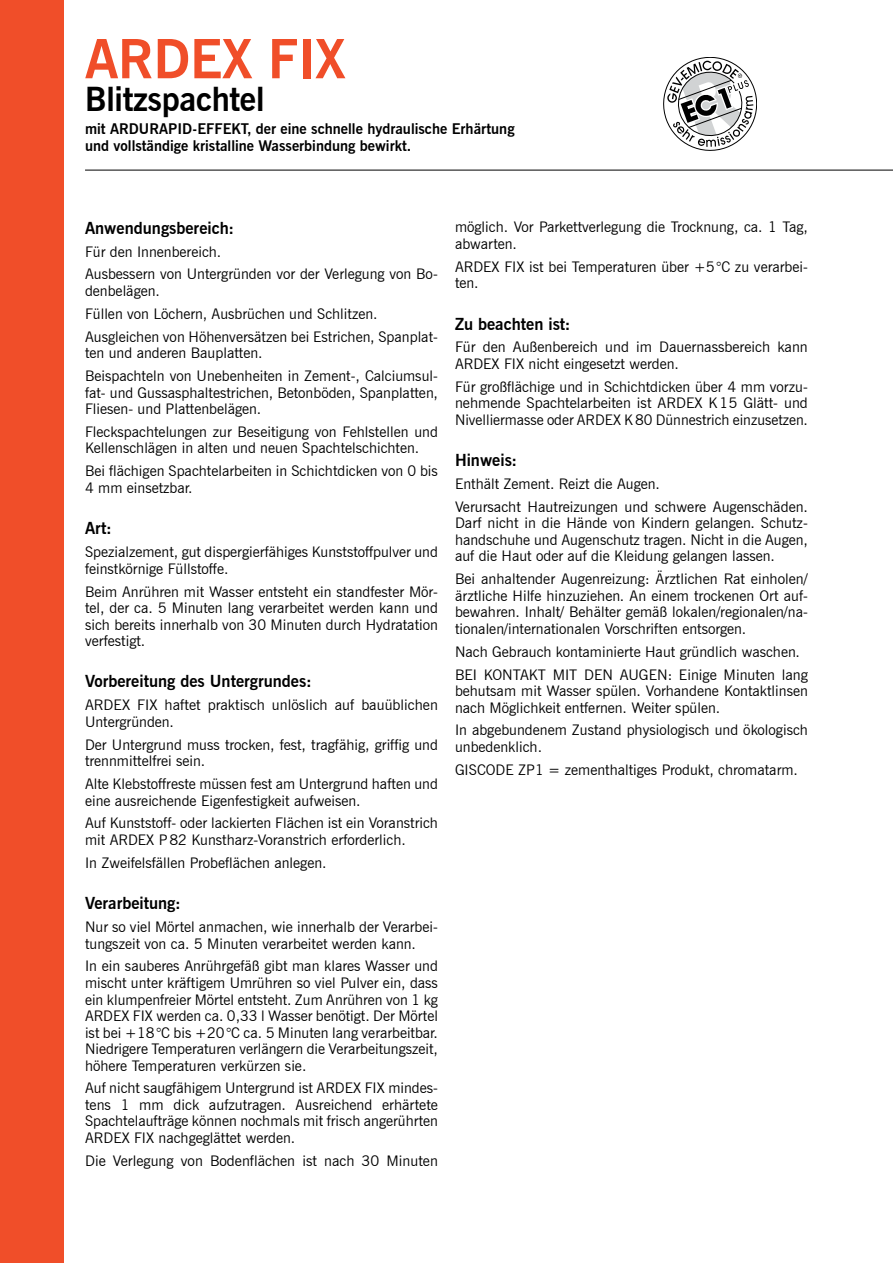
<style>
.page{position:relative;width:893px;height:1263px;background:#fff}
.page>*{position:absolute;margin:0;border:0;box-sizing:border-box;transform-origin:0 0}
.t1{font:700 54px "News Gothic BT";letter-spacing:-.01em;color:#f04e29}
.t2{font:700 33px "News Gothic BT";letter-spacing:-.01em;color:#000}
.t3{font:700 16.5px "News Gothic BT";color:#000}
.t4{font:14.7px/16.5px "News Gothic BT";color:#000}
.t5{font:700 14.7px/16.5px "News Gothic BT";color:#000}
</style>
<div class="page">
<div style="left:0;top:0;width:64px;height:1263px;background:#f04e29"></div>
<hr style="left:85px;top:170px;width:808px;height:1px;background:#000">
<svg style="left:663px;top:57px;width:94px;height:94px"></svg>
<h1 class="t1" style="left:85px;top:26px;width:262px">ARDEX FIX</h1>
<h2 class="t2" style="left:85px;top:79px;width:181px">Blitzspachtel</h2>
<p class="t5" style="left:85px;top:121px;width:431px">mit ARDURAPID-EFFEKT, der eine schnelle hydraulische Erhärtung und vollständige kristalline Wasserbindung bewirkt.</p>
<p class="t3" style="left:85px;top:218px;width:151px">Anwendungsbereich:</p>
<p class="t4" style="left:85px;top:240px;width:354px;line-height:22.8px">Für den Innenbereich.<br>Ausbessern von Untergründen vor der Verlegung von Bo-</p>
<p class="t4" style="left:85px;top:279px;width:354px;line-height:22.8px">denbelägen.<br>Füllen von Löchern, Ausbrüchen und Schlitzen.<br>Ausgleichen von Höhenversätzen bei Estrichen, Spanplat-</p>
<p class="t4" style="left:85px;top:341px;width:354px;line-height:22.8px">ten und anderen Bauplatten.<br>Beispachteln von Unebenheiten in Zement-, Calciumsul-</p>
<p class="t4" style="left:85px;top:384px;width:354px">fat- und Gussasphaltestrichen, Betonböden, Spanplatten,<br>Fliesen- und Plattenbelägen.</p>
<p class="t4" style="left:85px;top:423px;width:354px">Fleckspachtelungen zur Beseitigung von Fehlstellen und<br>Kellenschlägen in alten und neuen Spachtelschichten.</p>
<p class="t4" style="left:85px;top:463px;width:354px">Bei flächigen Spachtelarbeiten in Schichtdicken von 0 bis<br>4 mm einsetzbar.</p>
<p class="t3" style="left:85px;top:518px;width:28px">Art:</p>
<p class="t4" style="left:85px;top:543px;width:354px">Spezialzement, gut dispergierfähiges Kunststoffpulver und feinstkörnige Füllstoffe.</p>
<p class="t4" style="left:85px;top:583px;width:354px;text-align:justify">Beim Anrühren mit Wasser entsteht ein standfester Mör&shy;tel, der ca. 5 Minuten lang verarbeitet werden kann und sich bereits innerhalb von 30 Minuten durch Hydratation verfestigt.</p>
<p class="t3" style="left:85px;top:671px;width:228px">Vorbereitung des Untergrundes:</p>
<p class="t4" style="left:85px;top:697px;width:354px">ARDEX FIX haftet praktisch unlöslich auf bauüblichen<br>Untergründen.</p>
<p class="t4" style="left:85px;top:736px;width:354px">Der Untergrund muss trocken, fest, tragfähig, griffig und trennmittelfrei sein.</p>
<p class="t4" style="left:85px;top:775px;width:354px">Alte Klebstoffreste müssen fest am Untergrund haften und eine ausreichende Eigenfestigkeit aufweisen.</p>
<p class="t4" style="left:85px;top:815px;width:354px">Auf Kunststoff- oder lackierten Flächen ist ein Voranstrich mit ARDEX P82 Kunstharz-Voranstrich erforderlich.</p>
<p class="t4" style="left:85px;top:854px;width:243px">In Zweifelsfällen Probeflächen anlegen.</p>
<p class="t3" style="left:85px;top:893px;width:97px">Verarbeitung:</p>
<p class="t4" style="left:85px;top:918px;width:354px">Nur so viel Mörtel anmachen, wie innerhalb der Verarbei&shy;tungszeit von ca. 5 Minuten verarbeitet werden kann.</p>
<p class="t4" style="left:85px;top:958px;width:354px;text-align:justify">In ein sauberes Anrührgefäß gibt man klares Wasser und mischt unter kräftigem Umrühren so viel Pulver ein, dass ein klumpenfreier Mörtel entsteht. Zum Anrühren von 1 kg ARDEX FIX werden ca. 0,33 l Wasser benötigt. Der Mörtel ist bei +18°C bis +20°C ca. 5 Minuten lang verarbeitbar.<br>Niedrigere Temperaturen verlängern die Verarbeitungszeit, höhere Temperaturen verkürzen sie.</p>
<p class="t4" style="left:85px;top:1080px;width:354px;text-align:justify">Auf nicht saugfähigem Untergrund ist ARDEX FIX mindes&shy;tens 1 mm dick aufzutragen. Ausreichend erhärtete Spachtelaufträge können nochmals mit frisch angerührten ARDEX FIX nachgeglättet werden.</p>
<p class="t4" style="left:85px;top:1152px;width:354px">Die Verlegung von Bodenflächen ist nach 30 Minuten</p>
<p class="t4" style="left:455px;top:219px;width:354px">möglich. Vor Parkettverlegung die Trocknung, ca. 1 Tag, abwarten.</p>
<p class="t4" style="left:455px;top:258px;width:354px">ARDEX FIX ist bei Temperaturen über +5°C zu verarbei&shy;ten.</p>
<p class="t3" style="left:455px;top:314px;width:117px">Zu beachten ist:</p>
<p class="t4" style="left:455px;top:339px;width:354px">Für den Außenbereich und im Dauernassbereich kann<br>ARDEX FIX nicht eingesetzt werden.</p>
<p class="t4" style="left:455px;top:378px;width:354px;text-align:justify">Für großflächige und in Schichtdicken über 4 mm vorzu&shy;nehmende Spachtelarbeiten ist ARDEX K15 Glätt- und Nivelliermasse oder ARDEX K80 Dünnestrich einzusetzen.</p>
<p class="t3" style="left:455px;top:450px;width:64px">Hinweis:</p>
<p class="t4" style="left:455px;top:472px;width:354px;line-height:23px">Enthält Zement. Reizt die Augen.<br>Verursacht Hautreizungen und schwere Augenschäden.</p>
<p class="t4" style="left:455px;top:515px;width:354px;text-align:justify">Darf nicht in die Hände von Kindern gelangen. Schutz&shy;handschuhe und Augenschutz tragen. Nicht in die Augen, auf die Haut oder auf die Kleidung gelangen lassen.</p>
<p class="t4" style="left:455px;top:571px;width:354px;text-align:justify">Bei anhaltender Augenreizung: Ärztlichen Rat einholen/ ärztliche Hilfe hinzuziehen. An einem trockenen Ort auf&shy;bewahren. Inhalt/ Behälter gemäß lokalen/regionalen/na&shy;tionalen/internationalen Vorschriften entsorgen.</p>
<p class="t4" style="left:455px;top:640px;width:354px;line-height:23px">Nach Gebrauch kontaminierte Haut gründlich waschen.<br>BEI KONTAKT MIT DEN AUGEN: Einige Minuten lang</p>
<p class="t4" style="left:455px;top:682px;width:354px">behutsam mit Wasser spülen. Vorhandene Kontaktlinsen nach Möglichkeit entfernen. Weiter spülen.</p>
<p class="t4" style="left:455px;top:722px;width:354px">In abgebundenem Zustand physiologisch und ökologisch unbedenklich.</p>
<p class="t4" style="left:455px;top:761px;width:344px">GISCODE ZP1 = zementhaltiges Produkt, chromatarm.</p>
</div>
